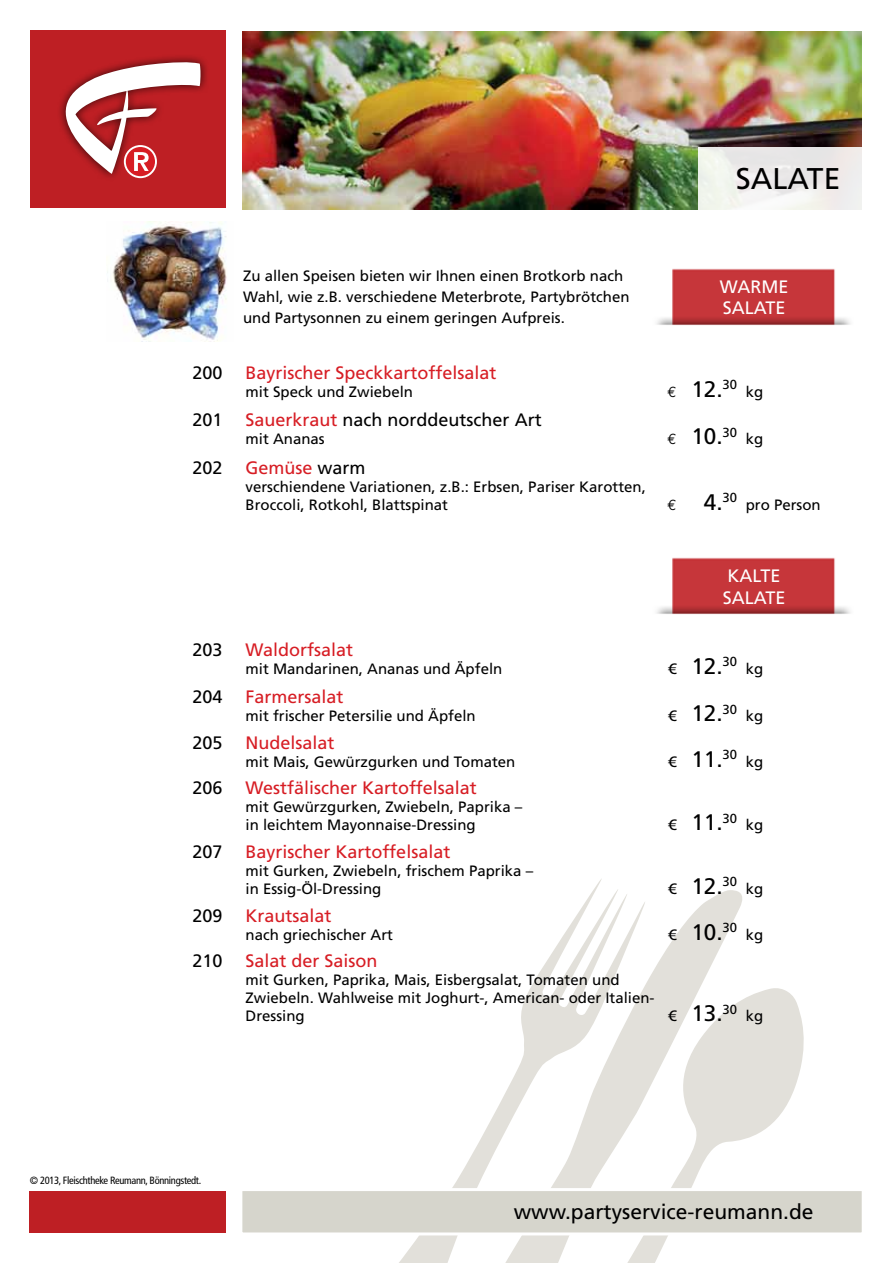
<style>
.page{position:relative;width:893px;height:1263px;background:#fff}
.page>*{position:absolute;margin:0;border:0;box-sizing:border-box;transform-origin:0 0}
.t1{font:30px "Frutiger LT Std";color:#000}
.t2{font:22.5px "Frutiger LT Std";color:#000}
.t3{font:21px "Frutiger LT Std";color:#000}
.t4{font:18px "Frutiger LT Std";color:#d71d24}
.t5{font:18px "Frutiger LT Std";color:#000}
.t6{font:18px/21px "Frutiger LT Std";color:#fff;text-align:right}
.t7{font:15px/18px "Frutiger LT Std";color:#000}
.t8{font:condensed 10.5px "Frutiger LT Std";letter-spacing:-.03em;color:#000}
.s1{font-family:"Euro Mono Std";font-size:15px}
.s2{color:#d71d24}
.s3{color:#000}
.s4{font-size:15px}
</style>
<div class="page">
<svg style="left:399px;top:879px;width:219px;height:384px"></svg>
<svg style="left:451px;top:890px;width:291px;height:373px"></svg>
<svg style="left:523px;top:987px;width:281px;height:276px"></svg>
<div style="left:31px;top:31px;width:195px;height:177px;background:#be1f24"></div>
<img style="left:242px;top:31px;width:619px;height:178px">
<div style="left:57px;top:53px;width:153px;height:129px;background:#000;opacity:.75"></div>
<svg style="left:125px;top:146px;width:31px;height:31px"></svg>
<div style="left:124px;top:145px;width:33px;height:33px;border:2px solid #fff;border-radius:50%"></div>
<svg style="left:57px;top:61px;width:143px;height:113px"></svg>
<img style="left:656px;top:268px;width:195px;height:57px">
<img style="left:656px;top:557px;width:195px;height:57px">
<svg style="left:242px;top:1186px;width:620px;height:51px"></svg>
<div style="left:30px;top:1191px;width:196px;height:41px;background:#be1f24"></div>
<svg style="left:699px;top:147px;width:163px;height:63px;fill:#efecea"></svg>
<img style="left:107px;top:222px;width:120px;height:120px">
<h1 class="t1" style="left:736px;top:161px;width:101px">SALATE</h1>
<p class="t7" style="left:243px;top:266px;width:388px;line-height:21px">Zu allen Speisen bieten wir Ihnen einen Brotkorb nach<br>Wahl, wie z.B. verschiedene Meterbrote, Partybrötchen und Partysonnen zu einem geringen Aufpreis.</p>
<p class="t6" style="left:720px;top:277px;width:32px">Warm</p>
<p class="t6" style="left:723px;top:277px;width:67px">e<br>Salate</p>
<p class="t5" style="left:192px;top:362px;width:32px">200</p>
<p class="t4" style="left:246px;top:362px;width:252px">Bayrischer Speckkartoffelsalat</p>
<p class="t7" style="left:246px;top:383px;width:169px">mit Speck und Zwiebeln</p>
<h2 class="t2" style="left:667px;top:376px;width:71px"><span class="s1">€</span> 12.<sup>30</sup></h2>
<p class="t7" style="left:746px;top:383px;width:19px">kg</p>
<p class="t5" style="left:192px;top:409px;width:32px">201</p>
<p class="t5" style="left:246px;top:409px;width:298px"><span class="s2">Sauerkraut</span> nach norddeutscher Art</p>
<p class="t7" style="left:246px;top:430px;width:81px">mit Ananas</p>
<h2 class="t2" style="left:667px;top:423px;width:71px"><span class="s1">€</span> 10.<sup>30</sup></h2>
<p class="t7" style="left:746px;top:430px;width:19px">kg</p>
<p class="t5" style="left:192px;top:457px;width:32px">202</p>
<p class="t4" style="left:246px;top:457px;width:122px">Gemüse <span class="s3">warm</span></p>
<p class="t7" style="left:246px;top:478px;width:402px">verschiendene Variationen, z.B.: Erbsen, Pariser Karotten,<br>Broccoli, Rotkohl, Blattspinat</p>
<h2 class="t2" style="left:667px;top:489px;width:71px"><span class="s1">€</span> 4.<sup>30</sup></h2>
<p class="t7" style="left:746px;top:496px;width:77px">pro Person</p>
<p class="t6" style="left:723px;top:566px;width:64px;text-align:left">kalte<br>Salate</p>
<p class="t5" style="left:192px;top:639px;width:32px">203</p>
<p class="t4" style="left:246px;top:639px;width:109px">Waldorfsalat</p>
<p class="t7" style="left:246px;top:659px;width:258px">mit Mandarinen, Ananas und Äpfeln</p>
<h2 class="t2" style="left:668px;top:653px;width:70px"><span class="s4">€</span> 12.<sup>30</sup></h2>
<p class="t7" style="left:746px;top:659px;width:19px">kg</p>
<p class="t5" style="left:192px;top:686px;width:32px">204</p>
<p class="t4" style="left:246px;top:686px;width:100px">Farmersalat</p>
<p class="t7" style="left:246px;top:707px;width:232px">mit frischer Petersilie und Äpfeln</p>
<h2 class="t2" style="left:668px;top:700px;width:70px"><span class="s4">€</span> 12.<sup>30</sup></h2>
<p class="t7" style="left:746px;top:707px;width:19px">kg</p>
<p class="t5" style="left:192px;top:732px;width:32px">205</p>
<p class="t4" style="left:246px;top:732px;width:91px">N udelsalat</p>
<p class="t7" style="left:246px;top:752px;width:271px">mit Mais, Gewürzgurken und Tomaten</p>
<h2 class="t2" style="left:668px;top:746px;width:70px"><span class="s4">€</span> 11.<sup>30</sup></h2>
<p class="t7" style="left:746px;top:752px;width:19px">kg</p>
<p class="t5" style="left:192px;top:777px;width:32px">206</p>
<p class="t4" style="left:246px;top:777px;width:233px">Westfälischer Kartoffelsalat</p>
<p class="t7" style="left:246px;top:798px;width:278px">mit Gewürzgurken, Zwiebeln, Paprika – in leichtem Mayonnaise-Dressing</p>
<h2 class="t2" style="left:668px;top:809px;width:70px"><span class="s4">€</span> 11.<sup>30</sup></h2>
<p class="t7" style="left:746px;top:816px;width:19px">kg</p>
<p class="t5" style="left:192px;top:841px;width:32px">207</p>
<p class="t4" style="left:246px;top:841px;width:206px">Bayrischer Kartoffelsalat</p>
<p class="t7" style="left:246px;top:862px;width:289px">mit Gurken, Zwiebeln, frischem Paprika – in Essig-Öl-Dressing</p>
<h2 class="t2" style="left:668px;top:873px;width:70px"><span class="s4">€</span> 12.<sup>30</sup></h2>
<p class="t7" style="left:746px;top:880px;width:19px">kg</p>
<p class="t5" style="left:192px;top:905px;width:32px">209</p>
<p class="t4" style="left:246px;top:905px;width:88px">Krautsalat</p>
<p class="t7" style="left:246px;top:925px;width:149px">nach griechischer Art</p>
<h2 class="t2" style="left:668px;top:918px;width:70px"><span class="s4">€</span> 10.<sup>30</sup></h2>
<p class="t7" style="left:746px;top:925px;width:19px">kg</p>
<p class="t5" style="left:192px;top:950px;width:32px">210</p>
<p class="t4" style="left:246px;top:950px;width:134px">Salat der Saison</p>
<p class="t7" style="left:246px;top:971px;width:410px">mit Gurken, Paprika, Mais, E isbergsalat, Tomaten und<br>Zwiebeln. Wahlweise mit Joghurt-, American- oder Italien-<br>Dressing</p>
<h2 class="t2" style="left:668px;top:1000px;width:70px"><span class="s4">€</span> 13.<sup>30</sup></h2>
<p class="t7" style="left:746px;top:1007px;width:19px">kg</p>
<p class="t8" style="left:30px;top:1174px;width:173px">© 2013, Fleischtheke Reumann, Bönningstedt.</p>
<h3 class="t3" style="left:514px;top:1199px;width:301px">www.partyservice-reumann.de</h3>
</div>
